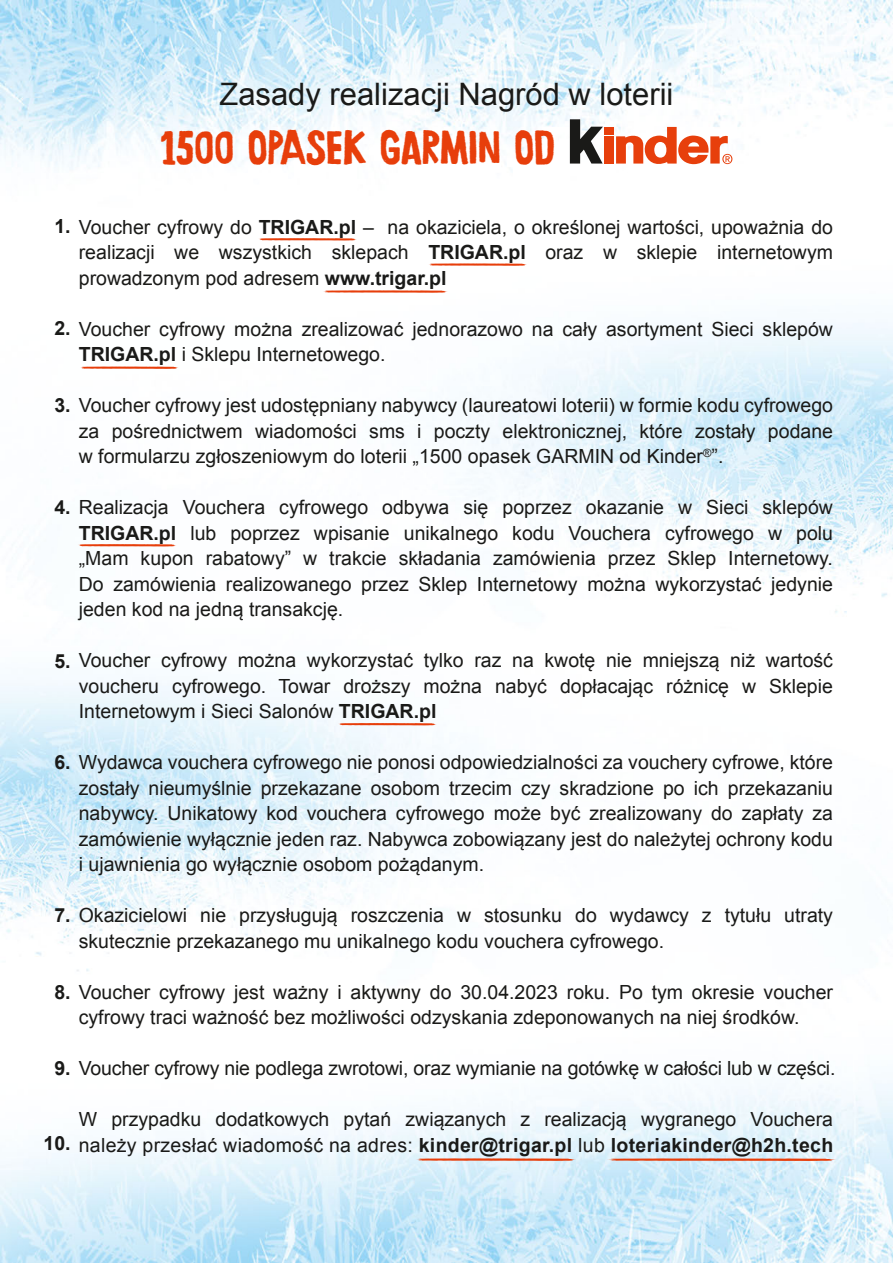
<style>
.page{position:relative;width:893px;height:1263px;background:#fff}
.page>*{position:absolute;margin:0;border:0;box-sizing:border-box;transform-origin:0 0}
.t1{font:48.3px "Chronic";letter-spacing:.005em;color:#e73e0b}
.t2{font:30.9px "Arial";color:#1a1a18}
.t3{font:19.5px/25.5px "Arial";color:#1a1a18;text-align:justify}
.t4{font:700 19.5px "Arial";letter-spacing:.015em;color:#1a1a18}
.t5{font:18.6px "Chronic";color:#e73e0b;scale:31.18 1}
.t6{font:17.55px "Chronic";color:#e73e0b;scale:20.39 1}
.t7{font:17.55px "Chronic";color:#e73e0b;scale:25.87 1}
.s1{font-weight:700}
.s2{font-weight:400}
.s3{font-size:18.9px}
</style>
<div class="page">
<img style="left:0;top:0;width:893px;height:1262px">
<svg style="left:570px;top:119px;width:33px;height:45px"></svg>
<div style="left:604px;top:127px;width:10px;height:8px;background:#e73f0c"></div>
<div style="left:604px;top:136px;width:10px;height:28px;background:#e73f0c"></div>
<svg style="left:616px;top:127px;width:116px;height:46px"></svg>
<h2 class="t2" style="left:219px;top:74px;width:455px">Zasady realizacji Nagród w loterii</h2>
<h1 class="t1" style="left:161px;top:118px;width:396px">1500 OPASEK GARMIN OD</h1>
<p class="t3" style="left:79px;top:214px;width:756px;text-indent:-24px"><span class="s1">1.</span> Voucher cyfrowy do <span class="s1">TRIGAR.pl</span> – na okaziciela, o określonej wartości, upoważnia do realizacji we wszystkich sklepach <span class="s1">TRIGAR.pl</span> oraz w sklepie internetowym prowadzonym pod adresem <span class="s1">www.trigar.pl</span></p>
<p class="t3" style="left:79px;top:316px;width:756px;text-indent:-24px"><span class="s1">2.</span> Voucher cyfrowy można zrealizować jednorazowo na cały asortyment Sieci sklepów<br><span class="s1">TRIGAR.pl</span> i Sklepu Internetowego.</p>
<p class="t3" style="left:79px;top:393px;width:756px;text-indent:-24px"><span class="s1">3.</span> Voucher cyfrowy jest udostępniany nabywcy (laureatowi loterii) w formie kodu cyfrowego za pośrednictwem wiadomości sms i poczty elektronicznej, które zostały podane w formularzu zgłoszeniowym do loterii „1500 opasek GARMIN od Kinder<sup>®</sup>”.</p>
<p class="t3" style="left:79px;top:495px;width:756px;text-indent:-24px"><span class="s1">4.</span> Realizacja Vouchera cyfrowego odbywa się poprzez okazanie w Sieci sklepów <span class="s1">TRIGAR.pl</span> lub poprzez wpisanie unikalnego kodu Vouchera cyfrowego w polu „Mam kupon rabatowy” w trakcie składania zamówienia przez Sklep Internetowy.<br>Do zamówienia realizowanego przez Sklep Internetowy można wykorzystać jedynie jeden kod na jedną transakcję.</p>
<p class="t3" style="left:79px;top:648px;width:756px;text-indent:-24px"><span class="s1">5.</span> Voucher cyfrowy można wykorzystać tylko raz na kwotę nie mniejszą niż wartość voucheru cyfrowego. Towar droższy można nabyć dopłacając różnicę w Sklepie Internetowym i Sieci Salonów <span class="s1">TRIGAR.pl</span></p>
<p class="t3" style="left:79px;top:750px;width:756px;text-indent:-24px"><span class="s1">6.</span> Wydawca vouchera cyfrowego nie ponosi odpowiedzialności za vouchery cyfrowe, które zostały nieumyślnie przekazane osobom trzecim czy skradzione po ich przekazaniu nabywcy. Unikatowy kod vouchera cyfrowego może być zrealizowany do zapłaty za zamówienie wyłącznie jeden raz. Nabywca zobowiązany jest do należytej ochrony kodu i ujawnienia go wyłącznie osobom pożądanym.</p>
<p class="t3" style="left:79px;top:903px;width:756px;text-indent:-24px"><span class="s1">7.</span> Okazicielowi nie przysługują roszczenia w stosunku do wydawcy z tytułu utraty skutecznie przekazanego mu unikalnego kodu vouchera cyfrowego.</p>
<p class="t3" style="left:54px;top:979px;width:780px;text-align:center"><span class="s1">8.</span> Voucher cyfrowy jest ważny i aktywny do 30.04.2023 roku. Po tym okresie voucher cyfrowy traci ważność bez możliwości odzyskania zdeponowanych na niej środków.</p>
<p class="t3" style="left:54px;top:1056px;width:783px"><span class="s1">9.</span> Voucher cyfrowy nie podlega zwrotowi, oraz wymianie na gotówkę w całości lub w części.</p>
<p class="t3" style="left:79px;top:1107px;width:756px">W przypadku dodatkowych pytań związanych z realizacją wygranego Vouchera</p>
<p class="t4" style="left:44px;top:1132px;width:791px">10. <span class="s2">należy przesłać wiadomość na adres:</span> kinder@trigar.pl <span class="s2">lub</span> loteriakinder@h2h.tech</p>
<p class="t6" style="left:248px;top:222px;width:7px">_</p>
<p class="t6" style="left:418px;top:247px;width:7px">_</p>
<p class="t7" style="left:310px;top:274px;width:7px">_</p>
<p class="t6" style="left:70px;top:350px;width:7px">_</p>
<p class="t6" style="left:68px;top:528px;width:7px">_</p>
<p class="t6" style="left:328px;top:706px;width:7px">_</p>
<p class="t5" style="left:399px;top:1141px;width:16px">_<span class="s3">_</span></p>
</div>
